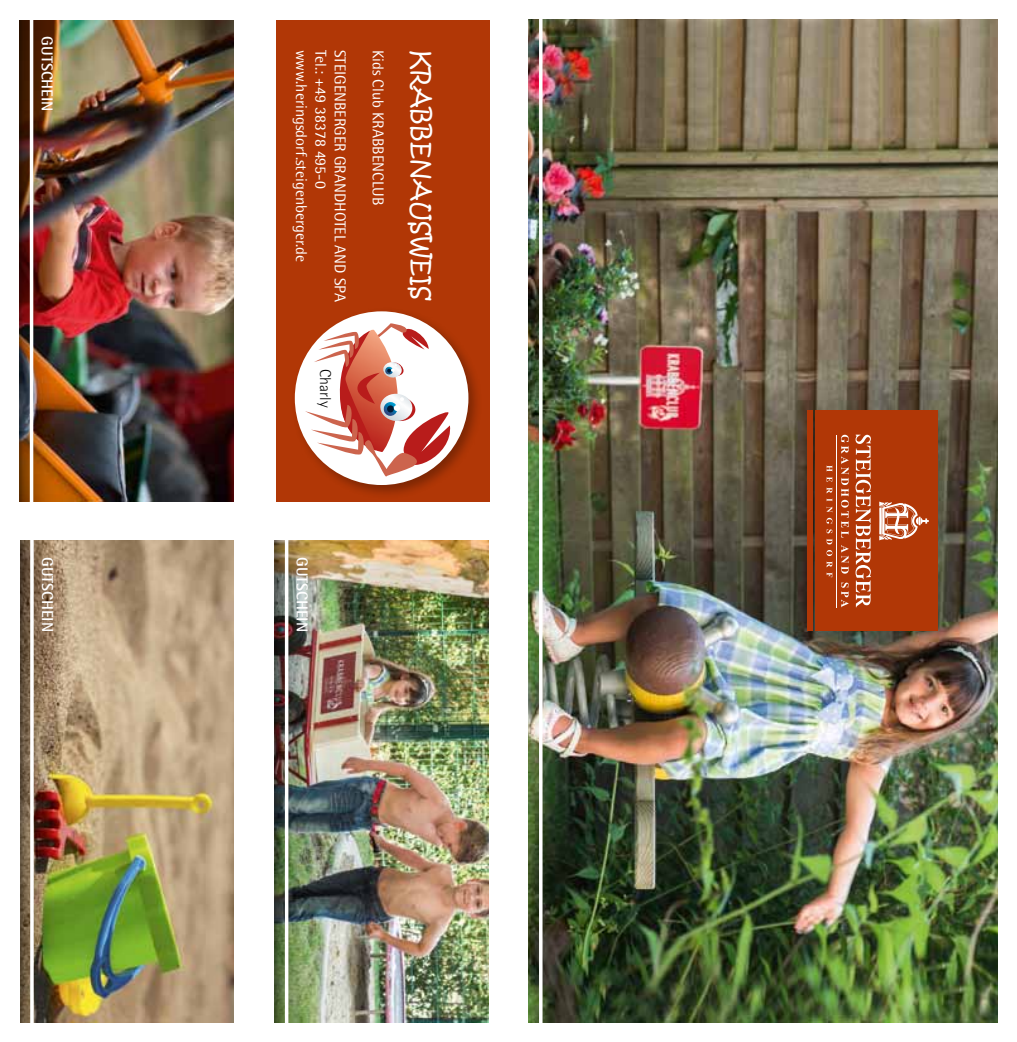
<style>
.page{position:relative;width:1017px;height:1042px;background:#fff}
.page>*{position:absolute;margin:0;border:0;box-sizing:border-box;transform-origin:0 0}
.t1{font:23.62px "Kristen ITC";letter-spacing:.01em;color:#fff}
.t2{font:15.75px/19.2px "Rotis Semi Sans W1 G";color:#fff}
.t3{font:700 15.75px "Rotis Semi Sans W1 G";color:#fff}
.t4{font:300 15.75px "Rotis Semi Sans W1 G";color:#000}
</style>
<div class="page">
<img style="left:528px;top:20px;width:469px;height:1002px">
<div style="left:815px;top:411px;width:123px;height:220px;background:#b13706"></div>
<div style="left:807px;top:411px;width:6px;height:220px;background:#b13706"></div>
<svg style="left:841px;top:435px;width:8px;height:172px"></svg>
<svg style="left:826px;top:465px;width:6px;height:112px"></svg>
<svg style="left:855px;top:435px;width:16px;height:172px"></svg>
<hr style="left:836px;top:435px;width:1px;height:172px;background:#fff">
<svg style="left:879px;top:501px;width:50px;height:39px"></svg>
<hr style="left:539px;top:8px;width:3px;height:1024px;background:#fff">
<div style="left:276px;top:20px;width:213px;height:481px;background:#b13706"></div>
<div style="left:290px;top:307px;width:193px;height:192px;background:#000;opacity:.3"></div>
<div style="left:295px;top:311px;width:173px;height:174px;background:#fff;border-radius:50%"></div>
<svg style="left:305px;top:323px;width:145px;height:153px"></svg>
<img style="left:317px;top:541px;width:171px;height:481px">
<img style="left:275px;top:541px;width:42px;height:481px">
<hr style="left:285px;top:533px;width:3px;height:501px;background:#fff">
<img style="left:62px;top:20px;width:171px;height:481px">
<img style="left:20px;top:20px;width:42px;height:481px">
<hr style="left:30px;top:13px;width:3px;height:501px;background:#fff">
<img style="left:63px;top:541px;width:171px;height:481px">
<img style="left:20px;top:541px;width:43px;height:481px">
<svg style="left:30px;top:540px;width:4px;height:483px"></svg>
<p class="t3" style="left:57px;top:36px;width:77px;rotate:90deg">GUTSCHEIN</p>
<p class="t3" style="left:57px;top:557px;width:77px;rotate:90deg">GUTSCHEIN</p>
<p class="t2" style="left:350px;top:50px;width:252px;rotate:90deg">Steigenberger Grandhotel and Spa<br>Tel.: +49 38378 495-0 www.heringsdorf.steigenberger.de</p>
<p class="t2" style="left:388px;top:50px;width:157px;rotate:90deg">Kids Club KRABBENCLUB</p>
<h1 class="t1" style="left:437px;top:50px;width:252px;rotate:90deg">krabbenausweis</h1>
<p class="t4" style="left:334px;top:369px;width:40px;rotate:90deg">Charly</p>
<p class="t3" style="left:312px;top:557px;width:77px;rotate:90deg">GUTSCHEIN</p>
</div>
